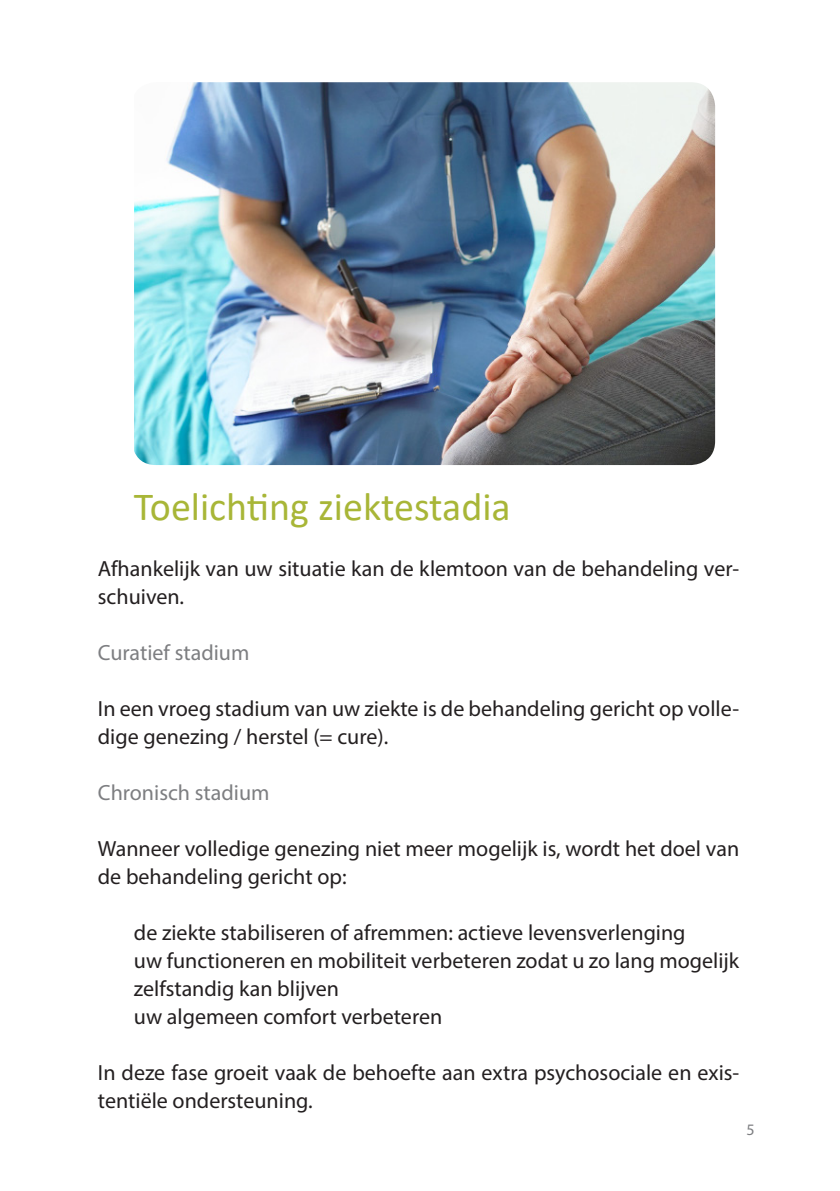
<style>
.page{position:relative;width:840px;height:1191px;background:#fff}
.page>*{position:absolute;margin:0;border:0;box-sizing:border-box;transform-origin:0 0}
.t1{font:40px "Calibri";color:#a8b637}
.bullets{font:22px/28px "Myriad Pro";color:#231f20}
.bullets-2{font:22px "Myriad Pro";color:#7d7e81}
.t2{font:16px "Myriad Pro";color:#7d7e81}
</style>
<div class="page">
<img style="left:134px;top:82px;width:580px;height:383px">
<p class="t1" style="left:134px;top:479px;width:378px">Toelichting ziektestadia</p>
<p class="bullets" style="left:98px;top:554px;width:642px">Afhankelijk van uw situatie kan de klemtoon van de behandeling ver&shy;schuiven.</p>
<p class="bullets-2" style="left:98px;top:639px;width:153px">Curatief stadium</p>
<p class="bullets" style="left:98px;top:694px;width:642px">In een vroeg stadium van uw ziekte is de behandeling gericht op volle&shy;dige genezing / herstel (= cure).</p>
<p class="bullets-2" style="left:98px;top:779px;width:173px">Chronisch stadium</p>
<p class="bullets" style="left:98px;top:834px;width:642px">Wanneer volledige genezing niet meer mogelijk is, wordt het doel van de behandeling gericht op:</p>
<p class="bullets" style="left:134px;top:918px;width:553px">de ziekte stabiliseren of afremmen: actieve levensverlenging</p>
<p class="bullets" style="left:134px;top:946px;width:606px">uw functioneren en mobiliteit verbeteren zodat u zo lang mogelijk zelfstandig kan blijven</p>
<p class="bullets" style="left:134px;top:1002px;width:309px">uw algemeen comfort verbeteren</p>
<p class="bullets" style="left:98px;top:1058px;width:642px">In deze fase groeit vaak de behoefte aan extra psychosociale en exis&shy;tentiële ondersteuning.</p>
<p class="t2" style="left:746px;top:1119px;width:10px">5</p>
</div>
